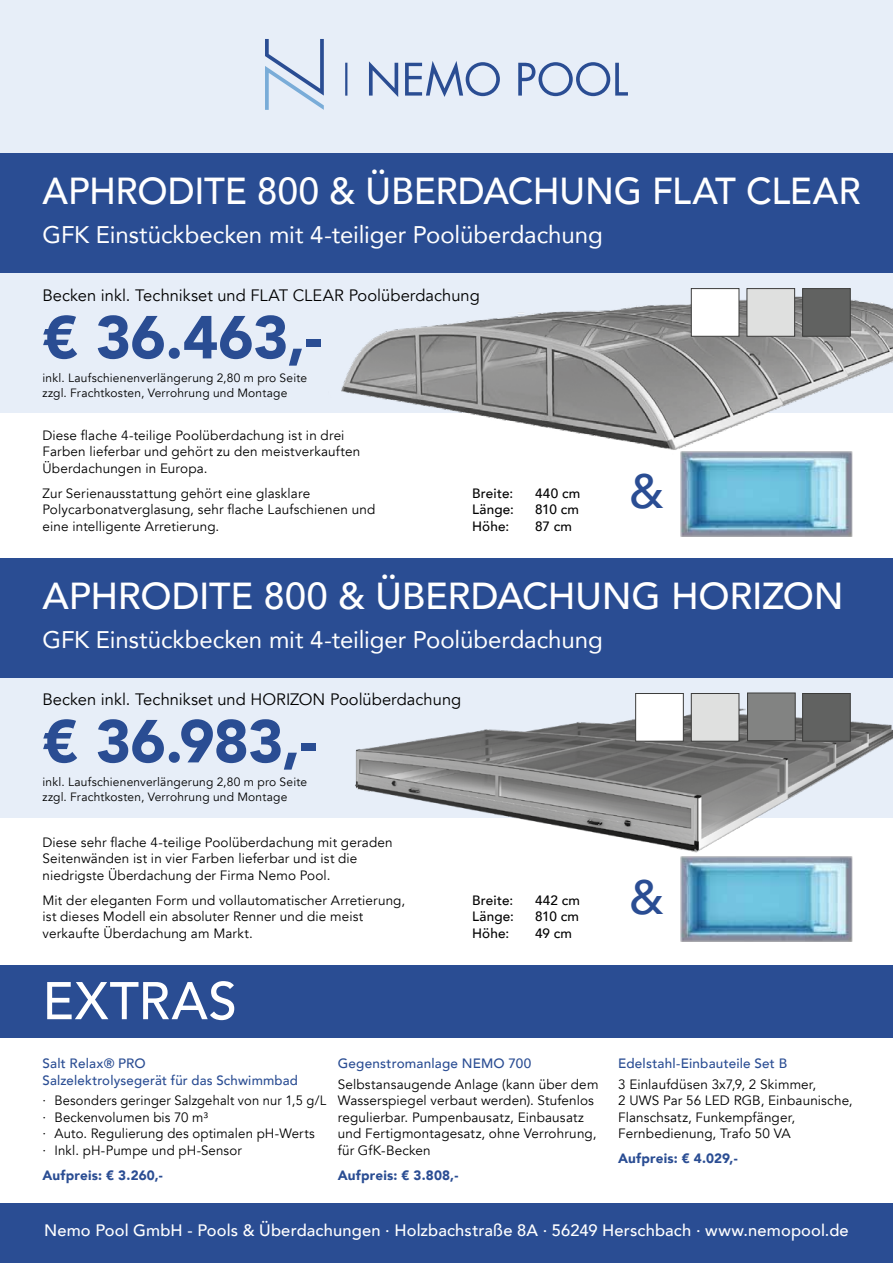
<style>
.page{position:relative;width:893px;height:1263px;background:#fff}
.page>*{position:absolute;margin:0;border:0;box-sizing:border-box;transform-origin:0 0}
.t1{font:900 60px "Avenir";letter-spacing:-.015em;color:#2a4d93}
.t2{font:500 52.5px "Avenir";letter-spacing:.02em;color:#fff}
.t3{font:500 48px "Avenir";color:#2a4d93}
.t4{font:500 37.5px "Avenir";letter-spacing:-.005em;color:#fff}
.t5{font:24px "Avenir";letter-spacing:-.005em;color:#fff}
.t6{font:16.5px "Avenir";letter-spacing:.005em;color:#000}
.t7{font:500 16.5px "Avenir";letter-spacing:.005em;color:#fff}
.t8{font:13.5px/16.5px "Avenir";letter-spacing:.01em;color:#000}
.t9{font:13.5px/16.5px "Avenir";letter-spacing:.01em;color:#000;scale:.96 1}
.t10{font:500 13.5px/16.5px "Avenir";letter-spacing:.015em;color:#2a4d93}
.t11{font:500 13.5px "Avenir";letter-spacing:.015em;color:#000}
.t12{font:900 13.5px "Avenir";letter-spacing:.015em;color:#2a4d93}
.t13{font:12px/15px "Avenir";letter-spacing:.015em;color:#000}
</style>
<div class="page">
<div style="left:0;top:1203px;width:893px;height:60px;background:#2a4d93"></div>
<div style="left:0;top:0;width:893px;height:153px;background:#e7eef8"></div>
<svg style="left:369px;top:61px;width:29px;height:36px"></svg>
<svg style="left:405px;top:61px;width:95px;height:36px"></svg>
<svg style="left:518px;top:62px;width:110px;height:34px"></svg>
<hr style="left:345px;top:63px;width:2px;height:33px;background:#2a4d93">
<svg style="left:265px;top:39px;width:59px;height:71px"></svg>
<div style="left:0;top:965px;width:893px;height:72px;background:#2a4d93"></div>
<div style="left:0;top:272px;width:893px;height:140px;background:#e7eef8"></div>
<div style="left:0;top:153px;width:893px;height:119px;background:#2a4d93"></div>
<img style="left:328px;top:294px;width:565px;height:156px">
<div style="left:691px;top:288px;width:48px;height:48px;background:#fff;border:1px solid #3c3c3b"></div>
<div style="left:747px;top:288px;width:48px;height:48px;background:#dfe0df;border:1px solid #3c3c3b"></div>
<div style="left:802px;top:288px;width:48px;height:48px;background:#616261;border:1px solid #3c3c3b"></div>
<div style="left:0;top:677px;width:893px;height:140px;background:#e7eef8"></div>
<div style="left:0;top:558px;width:893px;height:119px;background:#2a4d93"></div>
<img style="left:322px;top:692px;width:571px;height:161px">
<div style="left:635px;top:693px;width:48px;height:48px;background:#fff;border:1px solid #3c3c3b"></div>
<div style="left:691px;top:693px;width:48px;height:48px;background:#dfe0df;border:1px solid #3c3c3b"></div>
<div style="left:802px;top:693px;width:48px;height:48px;background:#616261;border:1px solid #3c3c3b"></div>
<div style="left:747px;top:693px;width:48px;height:48px;background:#828382;border:1px solid #3c3c3b"></div>
<img style="left:677px;top:448px;width:176px;height:89px">
<img style="left:680px;top:856px;width:173px;height:86px">
<h3 class="t4" style="left:43px;top:159px;width:820px">APHRODITE 800 &amp; ÜBERDACHUNG FLAT CLEAR</h3>
<h3 class="t5" style="left:43px;top:215px;width:562px">GFK Einstückbecken mit 4-teiliger Poolüberdachung</h3>
<p class="t6" style="left:43px;top:286px;width:439px">Becken inkl. Technikset und FLAT CLEAR Poolüberdachung</p>
<h1 class="t1" style="left:43px;top:286px;width:282px">€ 36.463,-</h1>
<p class="t13" style="left:43px;top:371px;width:266px">inkl. Laufschienenverlängerung 2,80 m pro Seite zzgl. Frachtkosten, Verrohrung und Montage</p>
<p class="t8" style="left:43px;top:427px;width:319px">Diese flache 4-teilige Poolüberdachung ist in drei<br>Farben lieferbar und gehört zu den meistverkauften<br>Überdachungen in Europa.</p>
<p class="t8" style="left:43px;top:485px;width:334px">Zur Serienausstattung gehört eine glasklare<br>Polycarbonatverglasung, sehr flache Laufschienen und eine intelligente Arretierung.</p>
<p class="t11" style="left:472px;top:481px;width:43px">Breite:</p>
<p class="t11" style="left:535px;top:481px;width:47px">440 cm</p>
<p class="t11" style="left:472px;top:498px;width:44px">Länge:</p>
<p class="t11" style="left:535px;top:498px;width:46px">810 cm</p>
<p class="t11" style="left:472px;top:514px;width:39px">Höhe:</p>
<p class="t11" style="left:535px;top:514px;width:39px">87 cm</p>
<h3 class="t3" style="left:629px;top:450px;width:36px">&amp;</h3>
<h3 class="t4" style="left:43px;top:564px;width:802px">APHRODITE 800 &amp; ÜBERDACHUNG HORIZON</h3>
<h3 class="t5" style="left:43px;top:620px;width:562px">GFK Einstückbecken mit 4-teiliger Poolüberdachung</h3>
<p class="t6" style="left:43px;top:690px;width:420px">Becken inkl. Technikset und HORIZON Poolüberdachung</p>
<h1 class="t1" style="left:43px;top:690px;width:277px">€ 36.983,-</h1>
<p class="t13" style="left:43px;top:775px;width:266px">inkl. Laufschienenverlängerung 2,80 m pro Seite zzgl. Frachtkosten, Verrohrung und Montage</p>
<p class="t8" style="left:43px;top:834px;width:352px">Diese sehr flache 4-teilige Poolüberdachung mit geraden<br>Seitenwänden ist in vier Farben lieferbar und ist die niedrigste Überdachung der Firma Nemo Pool.</p>
<p class="t8" style="left:43px;top:892px;width:364px">Mit der eleganten Form und vollautomatischer Arretierung, ist dieses Modell ein absoluter Renner und die meist verkaufte Überdachung am Markt.</p>
<p class="t11" style="left:472px;top:888px;width:43px">Breite:</p>
<p class="t11" style="left:535px;top:888px;width:47px">442 cm</p>
<p class="t11" style="left:472px;top:905px;width:44px">Länge:</p>
<p class="t11" style="left:535px;top:905px;width:46px">810 cm</p>
<p class="t11" style="left:472px;top:921px;width:39px">Höhe:</p>
<p class="t11" style="left:535px;top:921px;width:38px">49 cm</p>
<h2 class="t2" style="left:43px;top:955px;width:196px">EXTRAS</h2>
<p class="t10" style="left:43px;top:1054px;width:257px">Salt Relax® PRO<br>Salzelektrolysegerät für das Schwimmbad</p>
<p class="t9" style="left:43px;top:1093px;width:297px">· Besonders geringer Salzgehalt von nur 1,5 g/L · Beckenvolumen bis 70 m³<br>· Auto. Regulierung des optimalen pH-Werts<br>· Inkl. pH-Pumpe und pH-Sensor</p>
<p class="t12" style="left:43px;top:1163px;width:122px">Aufpreis: € 3.260,-</p>
<p class="t10" style="left:338px;top:1054px;width:195px">Gegenstromanlage NEMO 700</p>
<p class="t8" style="left:338px;top:1076px;width:262px">Selbstansaugende Anlage (kann über dem Wasserspiegel verbaut werden). Stufenlos regulierbar. Pumpenbausatz, Einbausatz und Fertigmontagesatz, ohne Verrohrung, für GfK-Becken</p>
<p class="t12" style="left:338px;top:1163px;width:122px">Aufpreis: € 3.808,-</p>
<h3 class="t3" style="left:629px;top:855px;width:36px">&amp;</h3>
<p class="t10" style="left:618px;top:1054px;width:171px">Edelstahl-Einbauteile Set B</p>
<p class="t8" style="left:618px;top:1076px;width:236px">3 Einlaufdüsen 3x7,9, 2 Skimmer,<br>2 UWS Par 56 LED RGB, Einbaunische,<br>Flanschsatz, Funkempfänger,<br>Fernbedienung, Trafo 50 VA</p>
<p class="t12" style="left:618px;top:1147px;width:121px">Aufpreis: € 4.029,-</p>
<p class="t7" style="left:44px;top:1216px;width:806px">Nemo Pool GmbH - Pools &amp; Überdachungen · Holzbachstraße 8A · 56249 Herschbach · www.nemopool.de</p>
</div>
